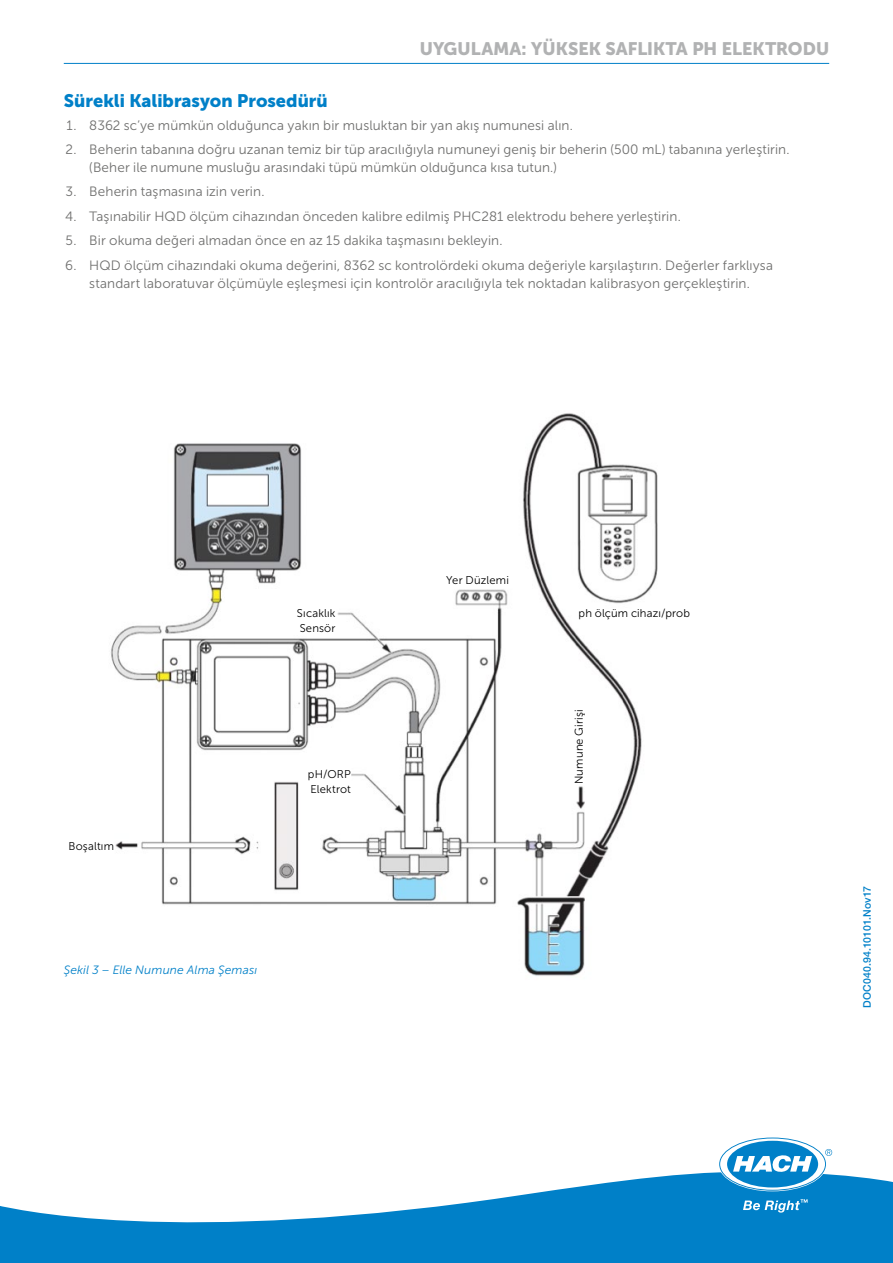
<style>
.page{position:relative;width:893px;height:1263px;background:#fff}
.page>*{position:absolute;margin:0;border:0;box-sizing:border-box;transform-origin:0 0}
.t1{font:18px "Museo Sans Cyrl 900";letter-spacing:.005em;color:#b1b2b3}
.t2{font:18px "Museo Sans Cyrl 900";color:#0080c8}
.t3{font:13.5px/18px "Museo Sans Cyrl 300";letter-spacing:.01em;color:#6f6f6e}
.t4{font:italic 12px "Museo Sans Cyrl 300";letter-spacing:.015em;color:#0080c8}
.t5{font:11.25px/15px "Museo Sans Cyrl 300";letter-spacing:.015em;color:#000}
.t6{font:500 10.5px "Helvetica Neue LTW1 G";letter-spacing:.02em;color:#0080c8}
</style>
<div class="page">
<hr style="left:64px;top:63px;width:765px;height:1px;background:#0080c8">
<img style="left:110px;top:413px;width:548px;height:563px">
<svg style="left:0;top:1168px;width:893px;height:95px;fill:#0080c8"></svg>
<svg style="left:720px;top:1138px;width:112px;height:52px"></svg>
<svg style="left:743px;top:1199px;width:65px;height:13px"></svg>
<div style="left:578px;top:609px;width:251px;height:18px;background:#fff"></div>
<div style="left:446px;top:541px;width:78px;height:43px;background:#fff"></div>
<div style="left:225px;top:589px;width:111px;height:42px;background:#fff"></div>
<div style="left:36px;top:807px;width:78px;height:43px;background:#fff"></div>
<div style="left:569px;top:674px;width:19px;height:110px;background:#fff"></div>
<div style="left:300px;top:753px;width:51px;height:40px;background:#fff"></div>
<h1 class="t1" style="left:420px;top:39px;width:411px">UYGULAMA: YÜKSEK SAFLIKTA PH ELEKTRODU</h1>
<h1 class="t2" style="left:64px;top:91px;width:265px">Sürekli Kalibrasyon Prosedürü</h1>
<p class="t3" style="left:67px;top:116px;width:508px">1. 8362 sc’ye mümkün olduğunca yakın bir musluktan bir yan akış numunesi alın.</p>
<p class="t3" style="left:89px;top:140px;width:702px;text-indent:-24px">2. Beherin tabanına doğru uzanan temiz bir tüp aracılığıyla numuneyi geniş bir beherin (500 mL) tabanına yerleştirin. (Beher ile numune musluğu arasındaki tüpü mümkün olduğunca kısa tutun.)</p>
<p class="t3" style="left:66px;top:183px;width:200px">3. Beherin taşmasına izin verin.</p>
<p class="t3" style="left:65px;top:207px;width:617px">4. Taşınabilir HQD ölçüm cihazından önceden kalibre edilmiş PHC281 elektrodu behere yerleştirin.</p>
<p class="t3" style="left:66px;top:232px;width:438px">5. Bir okuma değeri almadan önce en az 15 dakika taşmasını bekleyin.</p>
<p class="t3" style="left:65px;top:256px;width:709px;text-align:center">6. HQD ölçüm cihazındaki okuma değerini, 8362 sc kontrolördeki okuma değeriyle karşılaştırın. Değerler farklıysa standart laboratuvar ölçümüyle eşleşmesi için kontrolör aracılığıyla tek noktadan kalibrasyon gerçekleştirin.</p>
<p class="t5" style="left:297px;top:605px;width:40px">Sıcaklık<br>Sensör</p>
<p class="t5" style="left:69px;top:839px;width:47px">Boşaltım</p>
<p class="t4" style="left:64px;top:964px;width:195px">Şekil 3 – Elle Numune Alma Şeması</p>
<p class="t5" style="left:308px;top:766px;width:44px">pH/ORP<br>Elektrot</p>
<p class="t5" style="left:446px;top:572px;width:64px">Yer Düzlemi</p>
<p class="t5" style="left:578px;top:606px;width:113px">ph ölçüm cihazı/prob</p>
<p class="t5" style="left:571px;top:784px;width:76px;rotate:-90deg">Numune Girişi</p>
<p class="t6" style="left:861px;top:1008px;width:124px;rotate:-90deg">DOC040.94.10101.Nov17</p>
</div>
